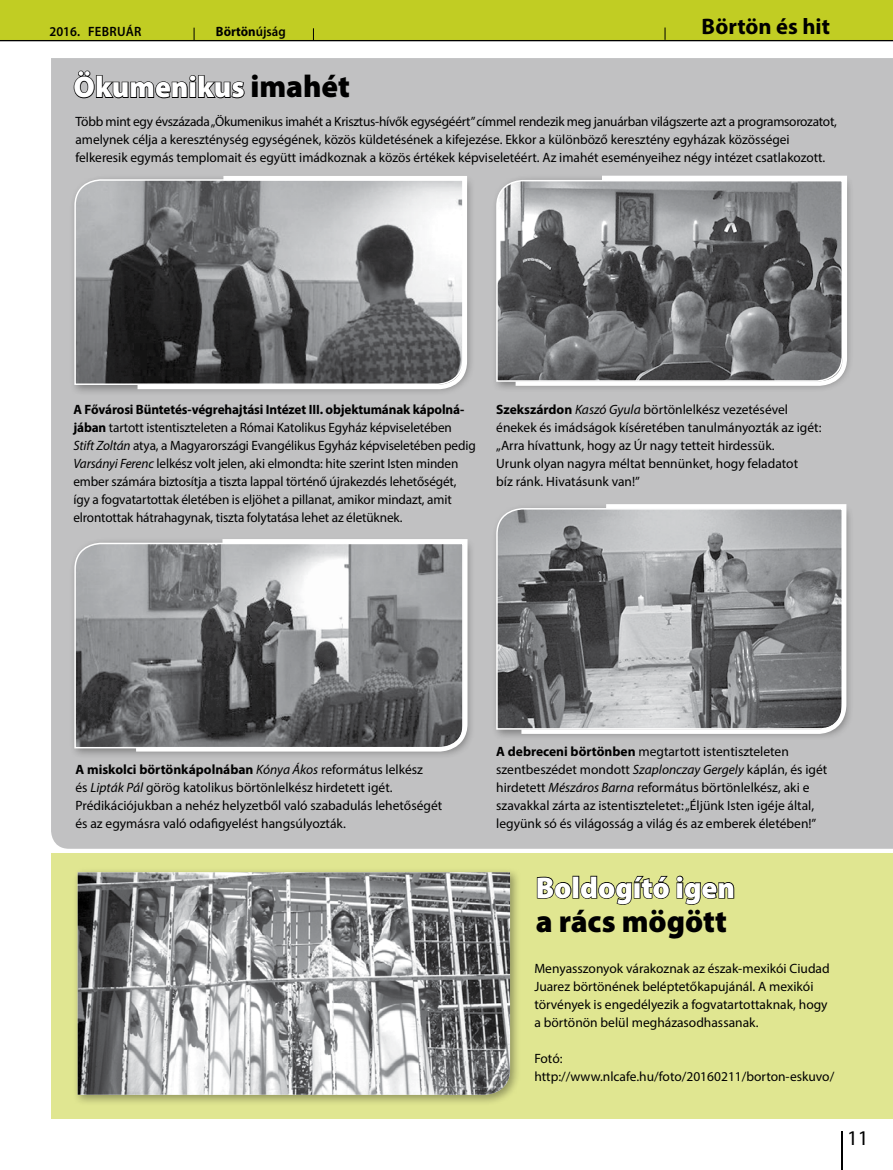
<style>
.page{position:relative;width:893px;height:1170px;background:#fff}
.page>*{position:absolute;margin:0;border:0;box-sizing:border-box;transform-origin:0 0}
.t1{font:900 31.5px "Myriad Pro";color:#000}
.t2{font:900 30px "Myriad Pro";color:#fff}
.t3{font:700 22.5px "Myriad Pro";color:#000}
.t4{font:21px "Myriad Pro";color:#000}
.t5{font:13.5px/18px "Myriad Pro";color:#000}
.t6{font:600 13.5px "Myriad Pro";letter-spacing:.01em;color:#000;scale:.95 1}
.t7{font:700 13.5px "Myriad Pro";color:#000;scale:.95 1}
.s1{font-weight:600}
.s2{font-size:31.5px;color:#000}
.s3{font-weight:700}
.s4{font-style:italic}
</style>
<div class="page">
<div style="left:0;top:0;width:893px;height:40px;background:#c1cd23"></div>
<div style="left:51px;top:853px;width:842px;height:265px;background:#e0e691"></div>
<div style="left:51px;top:58px;width:842px;height:790px;background:#c1c1c2"></div>
<svg style="left:73px;top:70px;width:172px;height:29px;background:#8e8e8f"></svg>
<svg style="left:665px;top:28px;width:1px;height:12px"></svg>
<div style="left:491px;top:175px;width:363px;height:218px;background:#bcbcbd"></div>
<svg style="left:496px;top:182px;width:15px;height:200px;background:#999a9c"></svg>
<div style="left:72px;top:867px;width:449px;height:238px;background:#000;opacity:.35"></div>
<img style="left:78px;top:872px;width:432px;height:222px">
<div style="left:69px;top:174px;width:406px;height:222px;background:#000;opacity:.35"></div>
<svg style="left:74px;top:178px;width:59px;height:208px;background:#7e7f81"></svg>
<svg style="left:133px;top:174px;width:336px;height:217px;background:#818283"></svg>
<svg style="left:511px;top:173px;width:338px;height:215px;background:#7a7b7d"></svg>
<div style="left:69px;top:537px;width:406px;height:222px;background:#b9b9ba"></div>
<svg style="left:74px;top:542px;width:58px;height:207px"></svg>
<hr style="left:841px;top:1131px;width:2px;height:38px;background:#000">
<svg style="left:194px;top:28px;width:1px;height:12px"></svg>
<svg style="left:313px;top:28px;width:1px;height:12px"></svg>
<hr style="left:0;top:40px;width:893px;height:1px;background:#000">
<svg style="left:536px;top:876px;width:36px;height:23px"></svg>
<div style="left:572px;top:875px;width:7px;height:23px;border:2px solid #000"></div>
<svg style="left:580px;top:875px;width:90px;height:30px"></svg>
<svg style="left:676px;top:875px;width:59px;height:30px"></svg>
<svg style="left:132px;top:536px;width:338px;height:217px;background:#88898b"></svg>
<div style="left:491px;top:503px;width:363px;height:237px;background:#bababb"></div>
<svg style="left:496px;top:509px;width:21px;height:221px;background:#828385"></svg>
<svg style="left:517px;top:502px;width:332px;height:234px"></svg>
<p class="t6" style="left:50px;top:23px;width:98px">2016. FEBRUÁR</p>
<p class="t7" style="left:216px;top:22px;width:75px">Börtön<span class="s1">ÚJSÁG</span></p>
<h2 class="t2" style="left:73px;top:67px;width:278px">Ökumenikus <span class="s2">imahét</span></h2>
<h3 class="t3" style="left:702px;top:12px;width:130px">Börtön és hit</h3>
<p class="t5" style="left:75px;top:112px;width:763px">Több mint egy évszázada „Ökumenikus imahét a Krisztus-hívők egységéért” címmel rendezik meg januárban világszerte azt a programsorozatot, amelynek célja a kereszténység egységének, közös küldetésének a kifejezése. Ekkor a különböző keresztény egyházak közösségei felkeresik egymás templomait és együtt imádkoznak a közös értékek képviseletéért. Az imahét eseményeihez négy intézet csatlakozott.</p>
<p class="t5" style="left:73px;top:400px;width:404px"><span class="s3">A Fővárosi Büntetés-végrehajtási Intézet III. objektumának kápolná&shy;jában</span> tartott istentiszteleten a Római Katolikus Egyház képviseletében <span class="s4">Stift Zoltán</span> atya, a Magyarországi Evangélikus Egyház képviseletében pedig <span class="s4">Varsányi Ferenc</span> lelkész volt jelen, aki elmondta: hite szerint Isten minden ember számára biztosítja a tiszta lappal történő újrakezdés lehetőségét, így a fogvatartottak életében is eljöhet a pillanat, amikor mindazt, amit elrontottak hátrahagynak, tiszta folytatása lehet az életüknek.</p>
<p class="t5" style="left:496px;top:400px;width:327px"><span class="s3">Szekszárdon</span> <span class="s4">Kaszó Gyula</span> börtönlelkész vezetésével énekek és imádságok kíséretében tanulmányozták az igét: „Arra hívattunk, hogy az Úr nagy tetteit hirdessük.<br>Urunk olyan nagyra méltat bennünket, hogy feladatot<br>bíz ránk. Hivatásunk van!”</p>
<p class="t5" style="left:75px;top:760px;width:368px"><span class="s3">A miskolci börtönkápolnában</span> <span class="s4">Kónya Ákos</span> református lelkész<br>és <span class="s4">Lipták Pál</span> görög katolikus börtönlelkész hirdetett igét.<br>Prédikációjukban a nehéz helyzetből való szabadulás lehetőségét és az egymásra való odafigyelést hangsúlyozták.</p>
<p class="t5" style="left:496px;top:742px;width:333px"><span class="s3">A debreceni börtönben</span> megtartott istentiszteleten szentbeszédet mondott <span class="s4">Szaplonczay Gergely</span> káplán, és igét hirdetett <span class="s4">Mészáros Barna</span> református börtönlelkész, aki e szavakkal zárta az istentiszteletet: „Éljünk Isten igéje által, legyünk só és világosság a világ és az emberek életében!”</p>
<h2 class="t2" style="left:536px;top:867px;width:201px">Boldogító igen</h2>
<h1 class="t1" style="left:536px;top:900px;width:193px">a rács mögött</h1>
<p class="t5" style="left:534px;top:958px;width:297px">Menyasszonyok várakoznak az észak-mexikói Ciudad Juarez börtönének beléptetőkapujánál. A mexikói törvények is engedélyezik a fogvatartottaknak, hogy a börtönön belül megházasodhassanak.</p>
<p class="t5" style="left:534px;top:1048px;width:301px">Fotó: http://www.nlcafe.hu/foto/20160211/borton-eskuvo/</p>
<h3 class="t4" style="left:847px;top:1125px;width:23px">11</h3>
</div>
